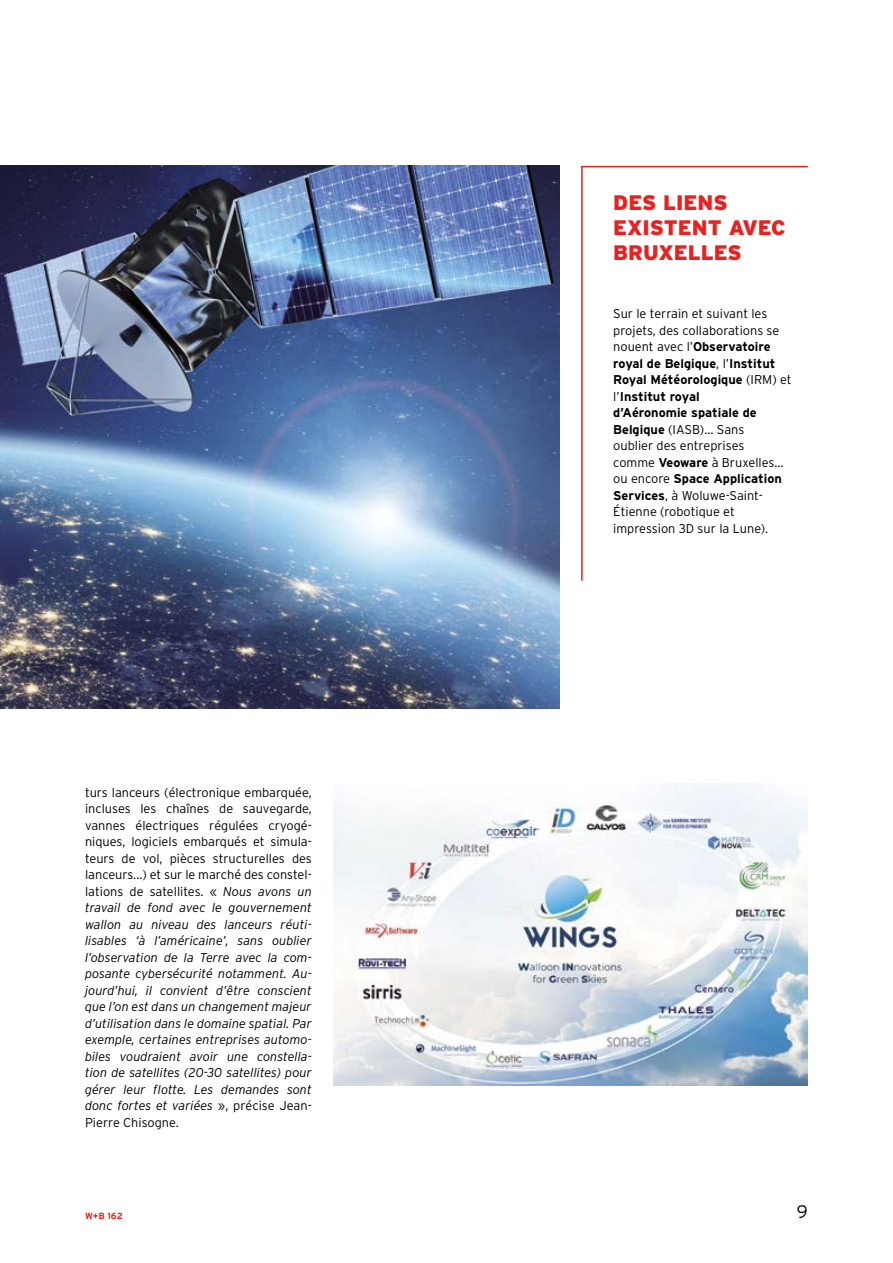
<style>
.page{position:relative;width:893px;height:1263px;background:#fff}
.page>*{position:absolute;margin:0;border:0;box-sizing:border-box;transform-origin:0 0}
.t1{font:900 21px/25.2px "Interstate";color:#e52322}
.t2{font:300 18px "Interstate";color:#000}
.t3{font:italic 300 12.75px/16.5px "Interstate";color:#000;text-align:justify}
.t4{font:300 12.75px/16.5px "Interstate";color:#000}
.t5{font:700 9px "Interstate";color:#e52322}
.s1{font-style:normal}
.s2{font-weight:700}
</style>
<div class="page">
<svg style="left:581px;top:165px;width:227px;height:416px"></svg>
<img style="left:333px;top:783px;width:475px;height:303px">
<img style="left:0;top:166px;width:560px;height:542px">
<h1 class="t1" style="left:613px;top:189px;width:174px">DES LIENS<br>EXISTENT AVEC<br>BRUXELLES</h1>
<p class="t3" style="left:85px;top:784px;width:228px"><span class="s1">turs lanceurs (électronique embarquée, incluses les chaînes de sauvegarde, vannes électriques régulées cryogé&shy;niques, logiciels embarqués et simula&shy;teurs de vol, pièces structurelles des lanceurs...) et sur le marché des constel&shy;lations de satellites. «</span> Nous avons un travail de fond avec le gouvernement wallon au niveau des lanceurs réuti&shy;lisables ‘à l’américaine’, sans oublier l’observation de la Terre avec la com&shy;posante cybersécurité notamment. Au&shy;jourd’hui, il convient d’être conscient que l’on est dans un changement majeur d’utilisation dans le domaine spatial. Par exemple, certaines entreprises automo&shy;biles voudraient avoir une constella&shy;tion de satellites (20-30 satellites) pour gérer leur flotte. Les demandes sont donc fortes et variées <span class="s1">», précise Jean-Pierre Chisogne.</span></p>
<p class="t4" style="left:613px;top:305px;width:180px">Sur le terrain et suivant les projets, des collaborations se nouent avec l’<span class="s2">Observatoire royal de Belgique</span>, l’<span class="s2">Institut<br>Royal Météorologique</span> (IRM) et l’<span class="s2">Institut royal<br>d’Aéronomie spatiale de<br>Belgique</span> (IASB)... Sans<br>oublier des entreprises<br>comme <span class="s2">Veoware</span> à Bruxelles... ou encore <span class="s2">Space Application<br>Services</span>, à Woluwe-Saint-<br>Étienne (robotique et impression 3D sur la Lune).</p>
<p class="t5" style="left:85px;top:1211px;width:39px">W+B 162</p>
<h2 class="t2" style="left:797px;top:1201px;width:13px">9</h2>
</div>
